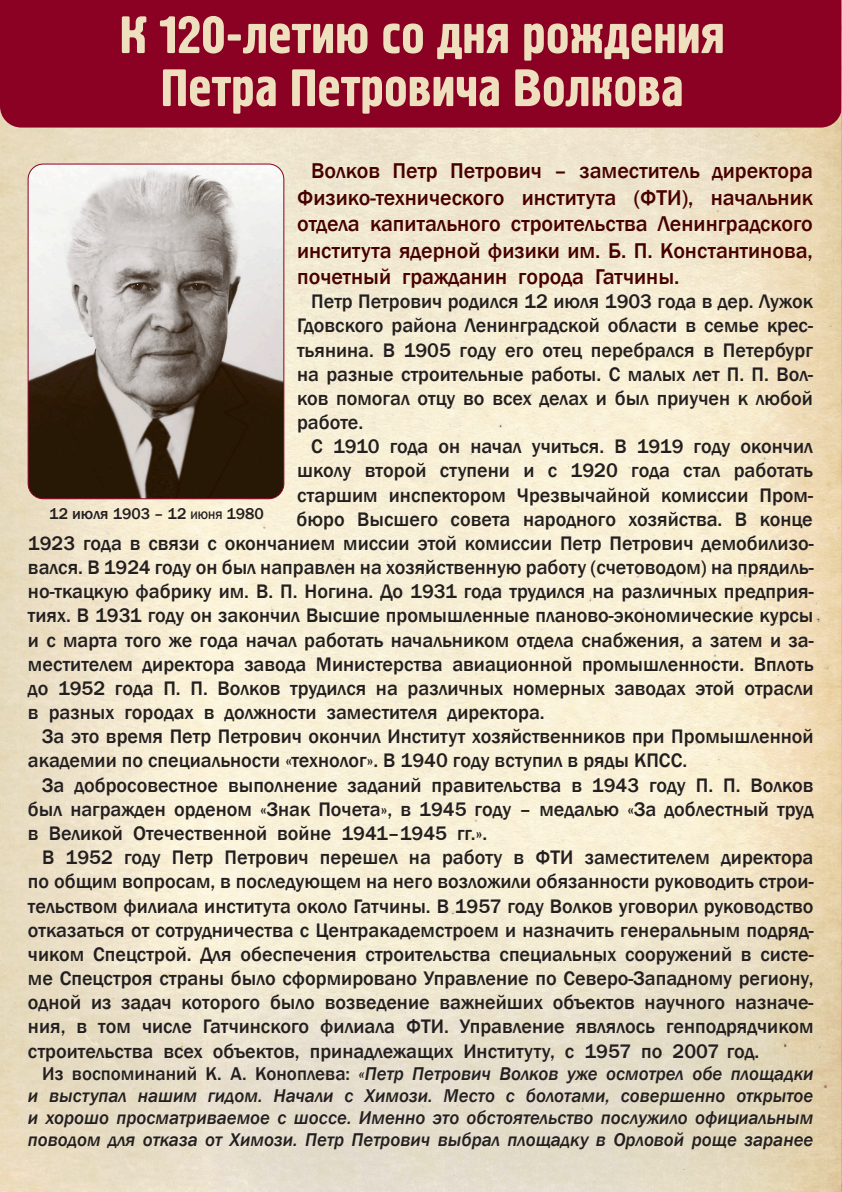
<style>
.page{position:relative;width:842px;height:1192px;background:#fff}
.page>*{position:absolute;margin:0;border:0;box-sizing:border-box;transform-origin:0 0}
.t1{font:52.5px/53px "Hermes C";color:#eedfbe;text-align:center}
.t2{font:500 22px/26.4px "Franklin Gothic";color:#470000;text-align:justify}
.t3{font:500 20.15px/24.2px "Franklin Gothic";color:#231f20;text-align:justify}
.t4{font:italic 500 19px/22px "Franklin Gothic";color:#231f20;text-align:justify}
.t5{font:500 16px "Franklin Gothic";color:#231f20}
.s1{font-style:inherit}
.s2{font-size:11.2px}
.s3{font-style:normal}
</style>
<div class="page">
<img style="left:0;top:128px;width:841px;height:1064px">
<div style="left:0;top:0;width:841px;height:128px;background:#8a0124"></div>
<img style="left:28px;top:164px;width:256px;height:335px">
<div style="left:28px;top:164px;width:256px;height:335px;border:1px solid #8a0124;border-radius:15px"></div>
<img style="left:841px;top:0;width:1px;height:1192px">
<p class="t1" style="left:120px;top:10px;width:607px">К 120-летию со дня рождения<br>Петра Петровича Волкова</p>
<p class="t2" style="left:297px;top:158px;width:517px;text-indent:14px">Волков Петр Петрович – заместитель директора Физико-технического института (ФТИ), начальник отдела капитального строительства Ленинградского института ядерной физики им. Б. П. Константинова, почетный гражданин города Гатчины.</p>
<p class="t3" style="left:297px;top:290px;width:517px;text-indent:14px">Петр Петрович родился 12 июля 1903 года в дер. Лужок Гдовского района Ленинградской области в семье крес&shy;тьянина. В 1905 году его отец перебрался в Петербург на разные строительные работы. С малых лет П. П. Вол&shy;ков помогал отцу во всех делах и был приучен к любой работе.</p>
<p class="t3" style="left:297px;top:435px;width:518px;text-indent:15px">С 1910 года он начал учиться. В 1919 году окончил школу второй ступени и с 1920 года стал работать старшим инспектором Чрезвычайной комиссии Пром&shy;бюро Высшего совета народного хозяйства. В конце</p>
<p class="t5" style="left:49px;top:504px;width:216px"><span class="s1">12 июля</span> 1903 – 12 <span class="s2">июня</span> 1980</p>
<p class="t3" style="left:28px;top:531px;width:787px">1923 года в связи с окончанием миссии этой комиссии Петр Петрович демобилизо&shy;вался. В 1924 году он был направлен на хозяйственную работу (счетоводом) на прядиль&shy;но-ткацкую фабрику им. В. П. Ногина. До 1931 года трудился на различных предприя&shy;тиях. В 1931 году он закончил Высшие промышленные планово-экономические курсы и с марта того же года начал работать начальником отдела снабжения, а затем и за&shy;местителем директора завода Министерства авиационной промышленности. Вплоть до 1952 года П. П. Волков трудился на различных номерных заводах этой отрасли в разных городах в должности заместителя директора.</p>
<p class="t3" style="left:28px;top:725px;width:787px;text-indent:14px">За это время Петр Петрович окончил Институт хозяйственников при Промышленной академии по специальности «технолог». В 1940 году вступил в ряды КПСС.</p>
<p class="t3" style="left:28px;top:773px;width:787px;text-indent:14px">За добросовестное выполнение заданий правительства в 1943 году П. П. Волков был награжден орденом «Знак Почета», в 1945 году – медалью «За доблестный труд в Великой Отечественной войне 1941–1945 гг.».</p>
<p class="t3" style="left:28px;top:846px;width:787px;text-indent:14px">В 1952 году Петр Петрович перешел на работу в ФТИ заместителем директора по общим вопросам, в последующем на него возложили обязанности руководить строи&shy;тельством филиала института около Гатчины. В 1957 году Волков уговорил руководство отказаться от сотрудничества с Центракадемстроем и назначить генеральным подряд&shy;чиком Спецстрой. Для обеспечения строительства специальных сооружений в систе&shy;ме Спецстроя страны было сформировано Управление по Северо-Западному региону, одной из задач которого было возведение важнейших объектов научного назначе&shy;ния, в том числе Гатчинского филиала ФТИ. Управление являлось генподрядчиком строительства всех объектов, принадлежащих Институту, с 1957 по 2007 год.</p>
<p class="t4" style="left:28px;top:1063px;width:787px;text-indent:14px"><span class="s3">Из воспоминаний К. А. Коноплева:</span> «Петр Петрович Волков уже осмотрел обе площадки и выступал нашим гидом. Начали с Химози. Место с болотами, совершенно открытое и хорошо просматриваемое с шоссе. Именно это обстоятельство послужило официальным поводом для отказа от Химози. Петр Петрович выбрал площадку в Орловой роще заранее</p>
</div>
